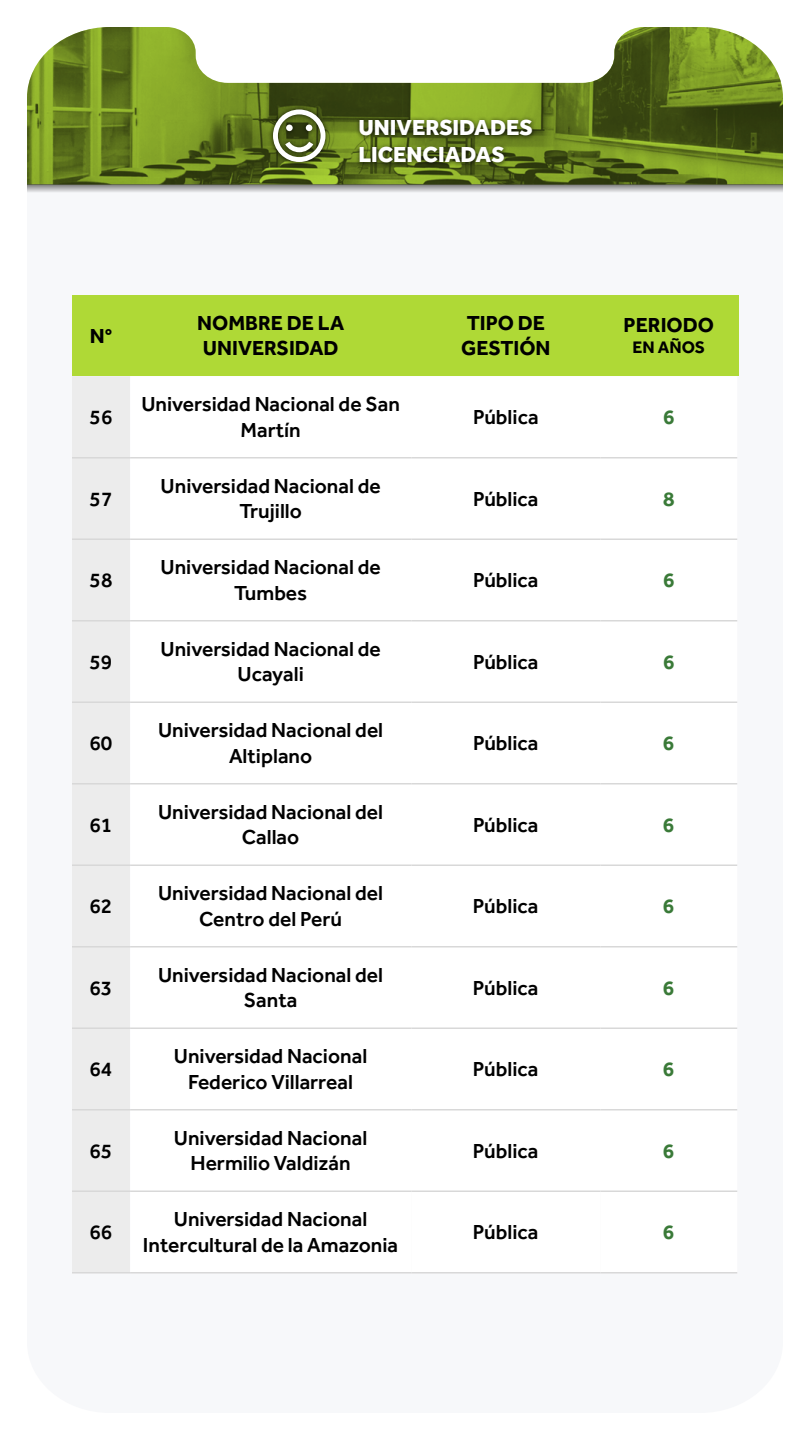
<style>
.page{position:relative;width:810px;height:1440px;background:#fff}
.page>*{position:absolute;margin:0;border:0;box-sizing:border-box;transform-origin:0 0}
.t1{font:800 22.5px/27px "Effra";color:#fff}
.t2{font:500 21px/25.2px "Effra";color:#000;text-align:center}
.t3{font:700 21px/25.2px "Effra";color:#000}
.t4{font:700 21px "Effra";color:#3a7a38}
.t5{font:700 17.25px "Effra";color:#000}
</style>
<div class="page">
<img style="left:27px;top:27px;width:756px;height:157px">
<div style="left:72px;top:376px;width:58px;height:896px;background:#ececec"></div>
<svg style="left:130px;top:621px;width:607px;height:570px"></svg>
<hr style="left:130px;top:1191px;width:281px;height:1px;background:#d8d8d8">
<hr style="left:130px;top:1272px;width:281px;height:2px;background:#d8d8d8">
<hr style="left:600px;top:1191px;width:137px;height:1px;background:#d8d8d8">
<hr style="left:600px;top:1272px;width:137px;height:2px;background:#d8d8d8">
<hr style="left:72px;top:538px;width:58px;height:2px;background:#d8d8d8">
<hr style="left:130px;top:538px;width:281px;height:2px;background:#d8d8d8">
<hr style="left:411px;top:538px;width:189px;height:2px;background:#d8d8d8">
<hr style="left:600px;top:538px;width:137px;height:2px;background:#d8d8d8">
<hr style="left:72px;top:620px;width:58px;height:1px;background:#d8d8d8">
<hr style="left:130px;top:620px;width:281px;height:1px;background:#d8d8d8">
<hr style="left:411px;top:620px;width:189px;height:1px;background:#d8d8d8">
<hr style="left:600px;top:620px;width:137px;height:1px;background:#d8d8d8">
<hr style="left:72px;top:701px;width:58px;height:2px;background:#d8d8d8">
<hr style="left:130px;top:701px;width:281px;height:2px;background:#d8d8d8">
<hr style="left:411px;top:701px;width:189px;height:2px;background:#d8d8d8">
<hr style="left:600px;top:701px;width:137px;height:2px;background:#d8d8d8">
<hr style="left:72px;top:783px;width:58px;height:1px;background:#d8d8d8">
<hr style="left:130px;top:783px;width:281px;height:1px;background:#d8d8d8">
<hr style="left:411px;top:783px;width:189px;height:1px;background:#d8d8d8">
<hr style="left:600px;top:783px;width:137px;height:1px;background:#d8d8d8">
<hr style="left:72px;top:865px;width:58px;height:1px;background:#d8d8d8">
<hr style="left:130px;top:865px;width:281px;height:1px;background:#d8d8d8">
<hr style="left:411px;top:865px;width:189px;height:1px;background:#d8d8d8">
<hr style="left:600px;top:865px;width:137px;height:1px;background:#d8d8d8">
<hr style="left:72px;top:946px;width:58px;height:1px;background:#d8d8d8">
<hr style="left:130px;top:946px;width:281px;height:1px;background:#d8d8d8">
<hr style="left:411px;top:946px;width:189px;height:1px;background:#d8d8d8">
<hr style="left:600px;top:946px;width:137px;height:1px;background:#d8d8d8">
<hr style="left:72px;top:1028px;width:58px;height:1px;background:#d8d8d8">
<hr style="left:130px;top:1028px;width:281px;height:1px;background:#d8d8d8">
<hr style="left:411px;top:1028px;width:189px;height:1px;background:#d8d8d8">
<hr style="left:600px;top:1028px;width:137px;height:1px;background:#d8d8d8">
<hr style="left:72px;top:1109px;width:58px;height:1px;background:#d8d8d8">
<hr style="left:130px;top:1109px;width:281px;height:1px;background:#d8d8d8">
<hr style="left:411px;top:1109px;width:189px;height:1px;background:#d8d8d8">
<hr style="left:600px;top:1109px;width:137px;height:1px;background:#d8d8d8">
<hr style="left:72px;top:1191px;width:58px;height:1px;background:#d8d8d8">
<hr style="left:411px;top:1191px;width:189px;height:1px;background:#d8d8d8">
<hr style="left:72px;top:1272px;width:58px;height:2px;background:#d8d8d8">
<hr style="left:411px;top:1272px;width:189px;height:2px;background:#d8d8d8">
<hr style="left:72px;top:457px;width:58px;height:2px;background:#d8d8d8">
<hr style="left:130px;top:457px;width:281px;height:2px;background:#d8d8d8">
<hr style="left:411px;top:457px;width:189px;height:2px;background:#d8d8d8">
<hr style="left:600px;top:457px;width:137px;height:2px;background:#d8d8d8">
<div style="left:268px;top:105px;width:62px;height:62px;background:#000;opacity:.75"></div>
<svg style="left:273px;top:110px;width:53px;height:52px"></svg>
<div style="left:356px;top:115px;width:181px;height:53px;background:#000;opacity:.75"></div>
<svg style="left:27px;top:184px;width:756px;height:9px;background:#b1b3b0"></svg>
<div style="left:72px;top:295px;width:667px;height:81px;background:#afd936"></div>
<p class="t1" style="left:358px;top:113px;width:176px">UNIVERSIDADES<br>LICENCIADAS</p>
<p class="t3" style="left:90px;top:322px;width:24px">N°</p>
<p class="t3" style="left:197px;top:310px;width:148px">NOMBRE DE LA<br>UNIVERSIDAD</p>
<p class="t3" style="left:461px;top:310px;width:91px">TIPO DE<br>GESTIÓN</p>
<p class="t3" style="left:624px;top:312px;width:92px">PERIODO</p>
<p class="t5" style="left:632px;top:337px;width:74px">EN AÑOS</p>
<p class="t2" style="left:90px;top:404px;width:24px">56</p>
<p class="t2" style="left:141px;top:391px;width:260px">Universidad Nacional de San<br>Martín</p>
<p class="t2" style="left:473px;top:404px;width:67px">Pública</p>
<p class="t4" style="left:663px;top:404px;width:13px">6</p>
<p class="t2" style="left:90px;top:486px;width:24px">57</p>
<p class="t2" style="left:161px;top:473px;width:222px">Universidad Nacional de<br>Trujillo</p>
<p class="t2" style="left:473px;top:486px;width:67px">Pública</p>
<p class="t4" style="left:663px;top:486px;width:13px">8</p>
<p class="t2" style="left:90px;top:567px;width:24px">58</p>
<p class="t2" style="left:161px;top:554px;width:222px">Universidad Nacional de<br>Tumbes</p>
<p class="t2" style="left:473px;top:567px;width:67px">Pública</p>
<p class="t4" style="left:663px;top:567px;width:13px">6</p>
<p class="t2" style="left:90px;top:649px;width:24px">59</p>
<p class="t2" style="left:161px;top:636px;width:222px">Universidad Nacional de<br>Ucayali</p>
<p class="t2" style="left:473px;top:649px;width:67px">Pública</p>
<p class="t4" style="left:663px;top:649px;width:13px">6</p>
<p class="t2" style="left:90px;top:730px;width:24px">60</p>
<p class="t2" style="left:158px;top:717px;width:227px">Universidad Nacional del<br>Altiplano</p>
<p class="t2" style="left:473px;top:730px;width:67px">Pública</p>
<p class="t4" style="left:663px;top:730px;width:13px">6</p>
<p class="t2" style="left:90px;top:812px;width:24px">61</p>
<p class="t2" style="left:158px;top:799px;width:227px">Universidad Nacional del<br>Callao</p>
<p class="t2" style="left:473px;top:812px;width:67px">Pública</p>
<p class="t4" style="left:663px;top:812px;width:13px">6</p>
<p class="t2" style="left:89px;top:893px;width:24px">62</p>
<p class="t2" style="left:158px;top:880px;width:227px">Universidad Nacional del<br>Centro del Perú</p>
<p class="t2" style="left:473px;top:893px;width:67px">Pública</p>
<p class="t4" style="left:663px;top:893px;width:13px">6</p>
<p class="t2" style="left:89px;top:975px;width:24px">63</p>
<p class="t2" style="left:158px;top:962px;width:227px">Universidad Nacional del<br>Santa</p>
<p class="t2" style="left:473px;top:975px;width:67px">Pública</p>
<p class="t4" style="left:663px;top:975px;width:13px">6</p>
<p class="t2" style="left:89px;top:1056px;width:24px">64</p>
<p class="t2" style="left:174px;top:1043px;width:195px">Universidad Nacional<br>Federico Villarreal</p>
<p class="t2" style="left:473px;top:1056px;width:67px">Pública</p>
<p class="t4" style="left:663px;top:1056px;width:13px">6</p>
<p class="t2" style="left:89px;top:1138px;width:24px">65</p>
<p class="t2" style="left:174px;top:1125px;width:195px">Universidad Nacional<br>Hermilio Valdizán</p>
<p class="t2" style="left:473px;top:1138px;width:67px">Pública</p>
<p class="t4" style="left:663px;top:1138px;width:13px">6</p>
<p class="t2" style="left:89px;top:1219px;width:24px">66</p>
<p class="t2" style="left:143px;top:1206px;width:257px">Universidad Nacional<br>Intercultural de la Amazonia</p>
<p class="t2" style="left:473px;top:1219px;width:67px">Pública</p>
<p class="t4" style="left:663px;top:1219px;width:13px">6</p>
</div>
